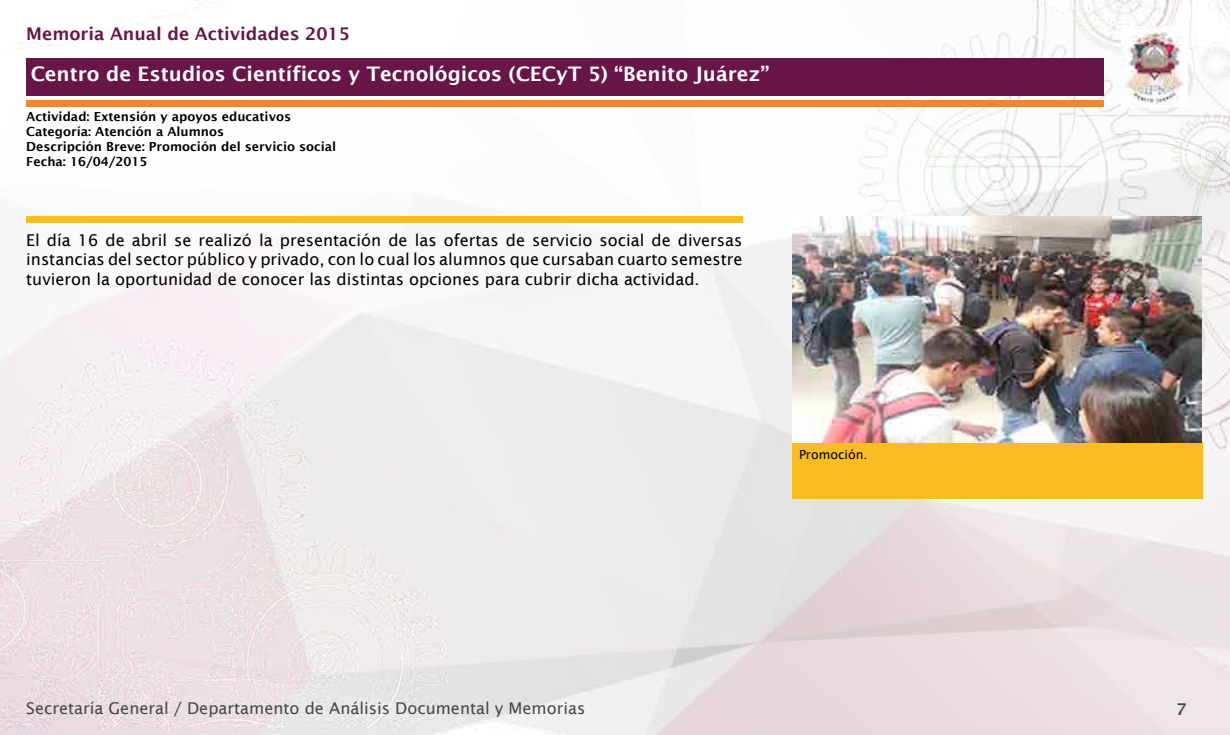
<style>
.page{position:relative;width:1230px;height:735px;background:#fff}
.page>*{position:absolute;margin:0;border:0;box-sizing:border-box;transform-origin:0 0}
.t1{font:600 20px "Lucida Sans";color:#fff}
.t2{font:600 17.5px "Lucida Sans";color:#681547}
.t3{font:16.25px/19.5px "Lucida Sans";color:#000;text-align:justify}
.t4{font:16.25px "Lucida Sans";color:#45484a}
.t5{font:600 16.25px "Lucida Sans";color:#45484a}
.t6{font:600 12.5px/15px "Lucida Sans";color:#000}
.t7{font:12.5px "Lucida Sans";color:#000}
</style>
<div class="page">
<img style="left:0;top:0;width:1230px;height:735px">
<div style="left:26px;top:58px;width:1078px;height:38px;background:#681547"></div>
<div style="left:26px;top:216px;width:716px;height:7px;background:#f9bc21"></div>
<div style="left:26px;top:100px;width:1078px;height:6px;background:#f6842a"></div>
<img style="left:1121px;top:26px;width:67px;height:80px">
<div style="left:792px;top:443px;width:411px;height:56px;background:#f9bc21"></div>
<img style="left:792px;top:216px;width:410px;height:227px">
<p class="t2" style="left:26px;top:24px;width:325px">Memoria Anual de Actividades 2015</p>
<p class="t1" style="left:31px;top:63px;width:740px">Centro de Estudios Científicos y Tecnológicos (CECyT 5) “Benito Juárez”</p>
<p class="t6" style="left:26px;top:109px;width:312px">Actividad: Extensión y apoyos educativos Categoría: Atención a Alumnos<br>Descripción Breve: Promoción del servicio social Fecha: 16/04/2015</p>
<p class="t3" style="left:26px;top:230px;width:718px">El día 16 de abril se realizó la presentación de las ofertas de servicio social de diversas instancias del sector público y privado, con lo cual los alumnos que cursaban cuarto semestre tuvieron la oportunidad de conocer las distintas opciones para cubrir dicha actividad.</p>
<p class="t7" style="left:799px;top:447px;width:70px">Promoción.</p>
<p class="t4" style="left:26px;top:699px;width:561px">Secretaría General / Departamento de Análisis Documental y Memorias</p>
<p class="t5" style="left:1176px;top:700px;width:12px">7</p>
</div>
